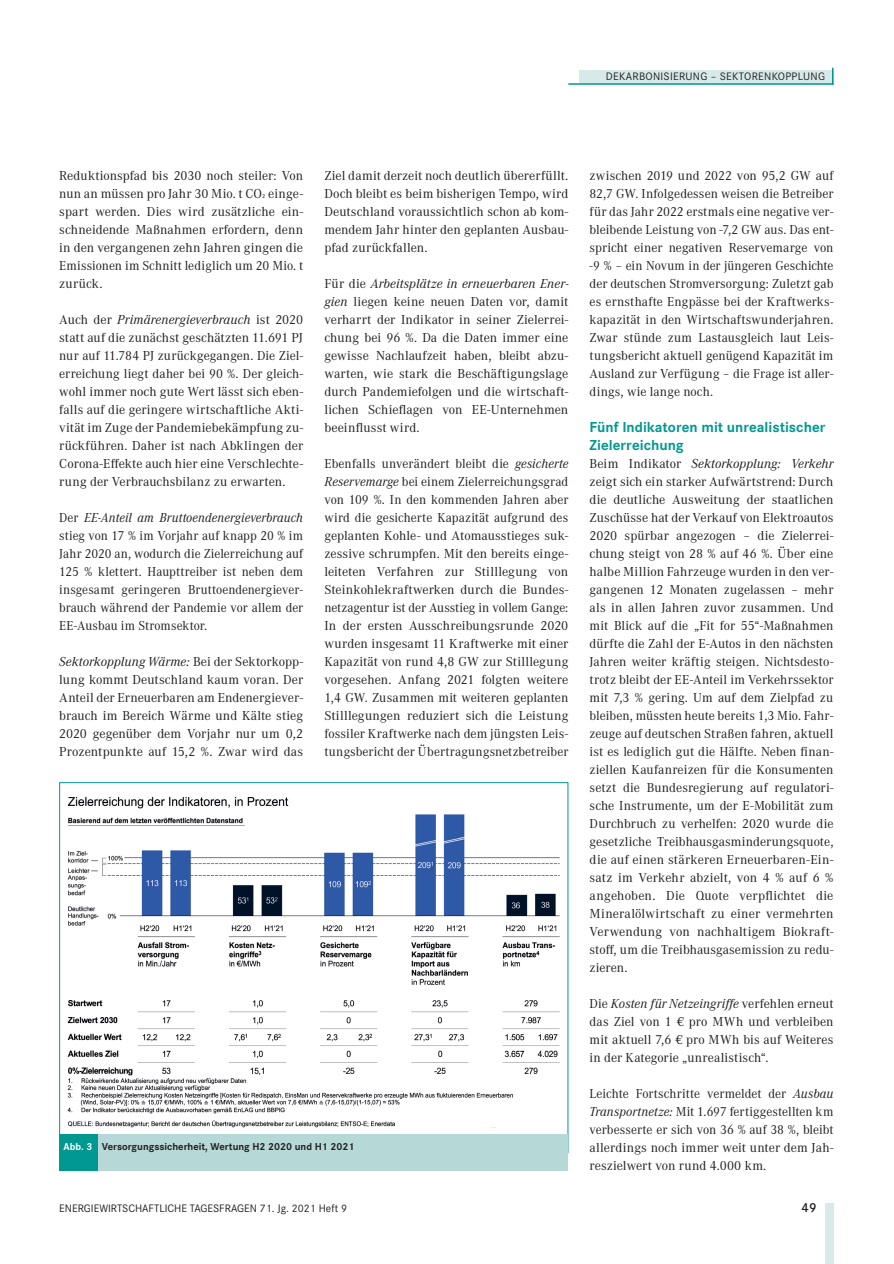
<style>
.page{position:relative;width:894px;height:1264px;background:#fff}
.page>*{position:absolute;margin:0;border:0;box-sizing:border-box;transform-origin:0 0}
.t1{font:700 15px/18px "Corporate S";color:#009891}
.t2{font:13.5px/18px "Corporate A";letter-spacing:.005em;color:#231f20;text-align:justify}
.t3{font:13.5px/18px "Corporate A";letter-spacing:.005em;color:#231f20;text-align:justify;scale:.96 1}
.t4{font:600 13.5px "Corporate S";color:#231f20}
.t5{font:11.25px "Corporate S";color:#231f20}
.t6{font:11.25px "Corporate S";letter-spacing:.025em;color:#231f20}
.t7{font:700 10.5px "Corporate S";color:#231f20}
.s1{font-style:italic}
.s2{color:#fff}
</style>
<div class="page">
<div style="left:579px;top:71px;width:254px;height:13px;background:#d7eae9"></div>
<hr style="left:568px;top:83px;width:265px;height:2px;background:#009891">
<svg style="left:832px;top:68px;width:1px;height:17px"></svg>
<div style="left:825px;top:1203px;width:8px;height:61px;background:#d7eae9"></div>
<img style="left:61px;top:796px;width:505px;height:339px">
<div style="left:97px;top:1135px;width:471px;height:36px;background:#b6d8d6"></div>
<div style="left:59px;top:1135px;width:38px;height:36px;background:#009891"></div>
<p class="t6" style="left:606px;top:70px;width:220px">DEKARBONISIERUNG – SEKTORENKOPPLUNG</p>
<p class="t2" style="left:59px;top:167px;width:245px">Reduktionspfad bis 2030 noch steiler: Von nun an müssen pro Jahr 30 Mio. t CO2 einge&shy;spart werden. Dies wird zusätzliche ein&shy;schneidende Maßnahmen erfordern, denn in den vergangenen zehn Jahren gingen die Emissionen im Schnitt lediglich um 20 Mio. t zurück.</p>
<p class="t2" style="left:59px;top:311px;width:245px">Auch der <span class="s1">Primärenergieverbrauch</span> ist 2020 statt auf die zunächst geschätzten 11.691 PJ nur auf 11.784 PJ zurückgegangen. Die Ziel&shy;erreichung liegt daher bei 90 %. Der gleich&shy;wohl immer noch gute Wert lässt sich eben&shy;falls auf die geringere wirtschaftliche Akti&shy;vität im Zuge der Pandemiebekämpfung zu&shy;rückführen. Daher ist nach Abklingen der Corona-Effekte auch hier eine Verschlechte&shy;rung der Verbrauchsbilanz zu erwarten.</p>
<p class="t3" style="left:59px;top:509px;width:255px">Der <span class="s1">EE-Anteil am Bruttoendenergieverbrauch </span>stieg von 17 % im Vorjahr auf knapp 20 % im Jahr 2020 an, wodurch die Zielerreichung auf 125 % klettert. Haupttreiber ist neben dem insgesamt geringeren Bruttoendenergiever&shy;brauch während der Pandemie vor allem der EE-Ausbau im Stromsektor.</p>
<p class="t2" style="left:59px;top:653px;width:245px"><span class="s1">Sektorkopplung Wärme:</span> Bei der Sektorkopp&shy;lung kommt Deutschland kaum voran. Der Anteil der Erneuerbaren am Endenergiever&shy;brauch im Bereich Wärme und Kälte stieg 2020 gegenüber dem Vorjahr nur um 0,2<br>Prozentpunkte auf 15,2 %. Zwar wird das</p>
<p class="t2" style="left:324px;top:167px;width:245px">Ziel damit derzeit noch deutlich übererfüllt.<br>Doch bleibt es beim bisherigen Tempo, wird Deutschland voraussichtlich schon ab kom&shy;mendem Jahr hinter den geplanten Ausbau&shy;pfad zurückfallen.</p>
<p class="t2" style="left:324px;top:275px;width:245px">Für die <span class="s1">Arbeitsplätze in erneuerbaren Ener&shy;gien</span> liegen keine neuen Daten vor, damit verharrt der Indikator in seiner Zielerrei&shy;chung bei 96 %. Da die Daten immer eine gewisse Nachlaufzeit haben, bleibt abzu&shy;warten, wie stark die Beschäftigungslage durch Pandemiefolgen und die wirtschaft&shy;lichen Schieflagen von EE-Unternehmen beeinflusst wird.</p>
<p class="t2" style="left:324px;top:455px;width:245px">Ebenfalls unverändert bleibt die <span class="s1">gesicherte Reservemarge</span> bei einem Zielerreichungsgrad von 109 %. In den kommenden Jahren aber wird die gesicherte Kapazität aufgrund des geplanten Kohle- und Atomausstieges suk&shy;zessive schrumpfen. Mit den bereits einge&shy;leiteten Verfahren zur Stilllegung von Steinkohlekraftwerken durch die Bundes&shy;netzagentur ist der Ausstieg in vollem Gange:<br>In der ersten Ausschreibungsrunde 2020 wurden insgesamt 11 Kraftwerke mit einer Kapazität von rund 4,8 GW zur Stilllegung vorgesehen. Anfang 2021 folgten weitere 1,4 GW. Zusammen mit weiteren geplanten Stilllegungen reduziert sich die Leistung fossiler Kraftwerke nach dem jüngsten Leis&shy;tungsbericht der Übertragungsnetzbetreiber</p>
<p class="t7" style="left:63px;top:1140px;width:292px"><span class="s2">Abb. 3</span> Versorgungssicherheit, Wertung H2 2020 und H1 2021</p>
<p class="t2" style="left:589px;top:167px;width:245px">zwischen 2019 und 2022 von 95,2 GW auf 82,7 GW. Infolgedessen weisen die Betreiber für das Jahr 2022 erstmals eine negative ver&shy;bleibende Leistung von -7,2 GW aus. Das ent&shy;spricht einer negativen Reservemarge von -9 % – ein Novum in der jüngeren Geschichte der deutschen Stromversorgung: Zuletzt gab es ernsthafte Engpässe bei der Kraftwerks&shy;kapazität in den Wirtschaftswunderjahren.<br>Zwar stünde zum Lastausgleich laut Leis&shy;tungsbericht aktuell genügend Kapazität im Ausland zur Verfügung – die Frage ist aller&shy;dings, wie lange noch.</p>
<p class="t1" style="left:589px;top:418px;width:237px">Fünf Indikatoren mit unrealistischer<br>Zielerreichung</p>
<p class="t2" style="left:589px;top:455px;width:245px">Beim Indikator <span class="s1">Sektorkopplung: Verkehr </span>zeigt sich ein starker Aufwärtstrend: Durch die deutliche Ausweitung der staatlichen Zuschüsse hat der Verkauf von Elektroautos 2020 spürbar angezogen – die Zielerrei&shy;chung steigt von 28 % auf 46 %. Über eine halbe Million Fahrzeuge wurden in den ver&shy;gangenen 12 Monaten zugelassen – mehr als in allen Jahren zuvor zusammen. Und mit Blick auf die „Fit for 55“-Maßnahmen dürfte die Zahl der E-Autos in den nächsten Jahren weiter kräftig steigen. Nichtsdesto&shy;trotz bleibt der EE-Anteil im Verkehrssektor mit 7,3 % gering. Um auf dem Zielpfad zu bleiben, müssten heute bereits 1,3 Mio. Fahr&shy;zeuge auf deutschen Straßen fahren, aktuell ist es lediglich gut die Hälfte. Neben finan&shy;ziellen Kaufanreizen für die Konsumenten setzt die Bundesregierung auf regulatori&shy;sche Instrumente, um der E-Mobilität zum Durchbruch zu verhelfen: 2020 wurde die gesetzliche Treibhausgasminderungsquote, die auf einen stärkeren Erneuerbaren-Ein&shy;satz im Verkehr abzielt, von 4 % auf 6 % angehoben. Die Quote verpflichtet die Mineralölwirtschaft zu einer vermehrten Verwendung von nachhaltigem Biokraft&shy;stoff, um die Treibhausgasemission zu redu&shy;zieren.</p>
<p class="t2" style="left:589px;top:995px;width:245px">Die <span class="s1">Kosten für Netzeingriffe</span> verfehlen erneut das Ziel von 1 € pro MWh und verbleiben mit aktuell 7,6 € pro MWh bis auf Weiteres in der Kategorie „unrealistisch“.</p>
<p class="t2" style="left:589px;top:1085px;width:245px">Leichte Fortschritte vermeldet der <span class="s1">Ausbau Transportnetze:</span> Mit 1.697 fertiggestellten km verbesserte er sich von 36 % auf 38 %, bleibt allerdings noch immer weit unter dem Jah&shy;reszielwert von rund 4.000 km.</p>
<p class="t5" style="left:59px;top:1201px;width:289px">ENERGIEWIRTSCHAFTLICHE TAGESFRAGEN 71. Jg. 2021 Heft 9</p>
<p class="t4" style="left:801px;top:1200px;width:16px">49</p>
</div>
